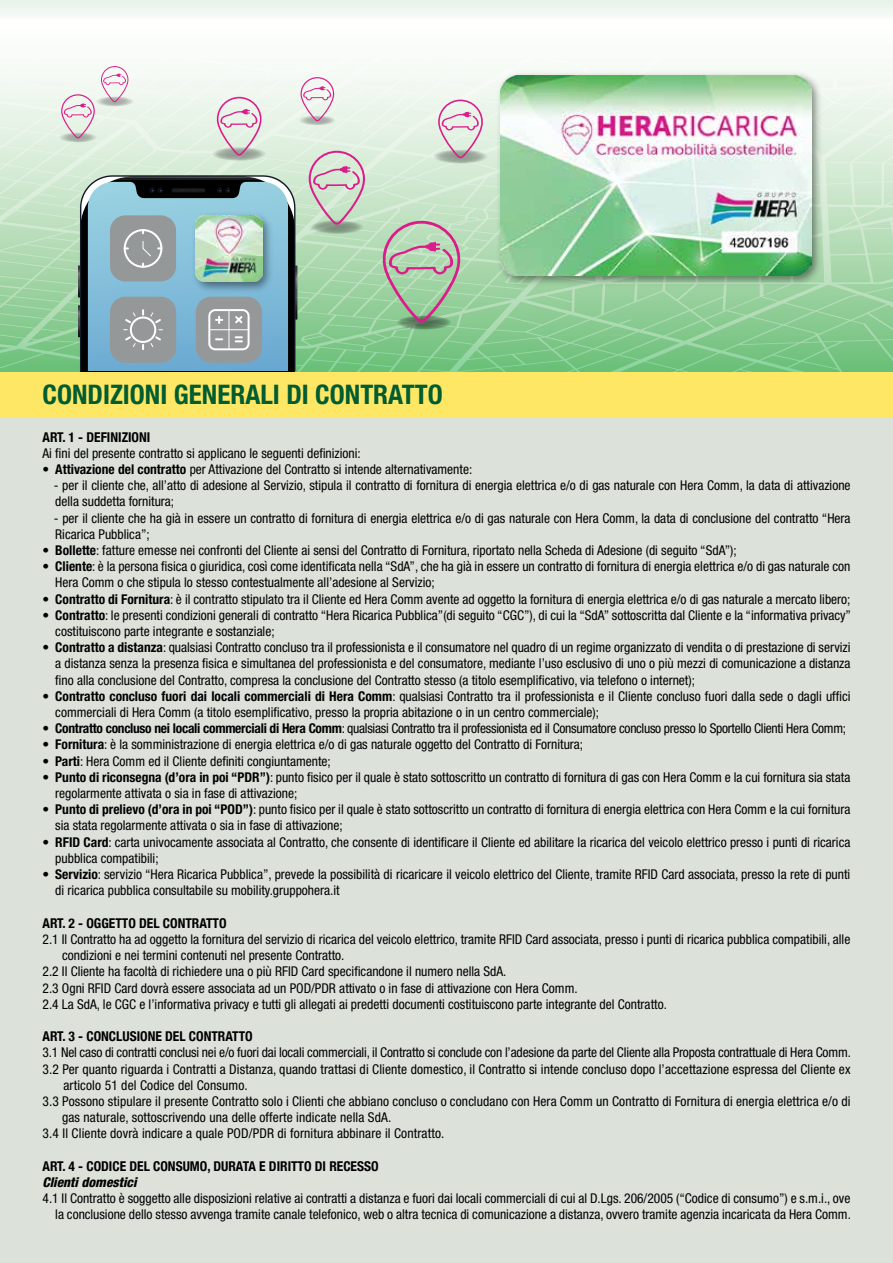
<style>
.page{position:relative;width:893px;height:1263px;background:#dce1da}
.page>*{position:absolute;margin:0;border:0;box-sizing:border-box;transform-origin:0 0}
.t1{font:700 condensed 27px "Helvetica Neue LT Std";color:#005c31}
.t2{font:condensed 13.5px/16.2px "Helvetica Neue LT Std";color:#000}
.t3{font:condensed 13.5px "Helvetica Neue LT Std";letter-spacing:-.02em;color:#000}
.t4{font:700 condensed 13.5px "Helvetica Neue";color:#000}
.t5{font:italic 800 condensed 13.5px "Helvetica Neue LT Std";color:#000}
.s1{font-weight:700}
</style>
<div class="page">
<div style="left:0;top:371px;width:893px;height:47px;background:#ffe766"></div>
<svg style="left:0;top:0;width:893px;height:50px;background:#f7fbf7"></svg>
<svg style="left:0;top:50px;width:893px;height:321px"></svg>
<svg style="left:396px;top:316px;width:56px;height:14px"></svg>
<svg style="left:433px;top:150px;width:55px;height:14px"></svg>
<img style="left:493px;top:68px;width:333px;height:222px">
<img style="left:500px;top:75px;width:311px;height:200px">
<svg style="left:383px;top:221px;width:77px;height:102px;background:#afb9a6"></svg>
<svg style="left:438px;top:100px;width:45px;height:58px"></svg>
<svg style="left:309px;top:220px;width:56px;height:14px"></svg>
<svg style="left:309px;top:151px;width:56px;height:74px"></svg>
<svg style="left:211px;top:147px;width:56px;height:14px"></svg>
<svg style="left:217px;top:97px;width:45px;height:59px"></svg>
<svg style="left:298px;top:115px;width:39px;height:10px"></svg>
<svg style="left:301px;top:77px;width:33px;height:44px"></svg>
<svg style="left:58px;top:133px;width:39px;height:9px"></svg>
<svg style="left:61px;top:94px;width:34px;height:44px"></svg>
<svg style="left:95px;top:96px;width:39px;height:10px"></svg>
<svg style="left:101px;top:66px;width:27px;height:36px"></svg>
<svg style="left:78px;top:175px;width:219px;height:196px;background:#83a1aa"></svg>
<h1 class="t1" style="left:43px;top:378px;width:402px">CONDIZIONI GENERALI DI CONTRATTO</h1>
<p class="t4" style="left:43px;top:426px;width:109px">ART. 1 - DEFINIZIONI</p>
<p class="t2" style="left:43px;top:445px;width:320px">Ai fini del presente contratto si applicano le seguenti definizioni:</p>
<p class="t2" style="left:43px;top:461px;width:431px">• <span class="s1">Attivazione del contratto</span> per Attivazione del Contratto si intende alternativamente:</p>
<p class="t2" style="left:54px;top:477px;width:798px">- per il cliente che, all’atto di adesione al Servizio, stipula il contratto di fornitura di energia elettrica e/o di gas naturale con Hera Comm, la data di attivazione della suddetta fornitura;</p>
<p class="t2" style="left:54px;top:510px;width:798px">- per il cliente che ha già in essere un contratto di fornitura di energia elettrica e/o di gas naturale con Hera Comm, la data di conclusione del contratto “Hera<br>Ricarica Pubblica”;</p>
<p class="t2" style="left:43px;top:542px;width:696px">• <span class="s1">Bollette</span>: fatture emesse nei confronti del Cliente ai sensi del Contratto di Fornitura, riportato nella Scheda di Adesione (di seguito “SdA”);</p>
<p class="t2" style="left:55px;top:558px;width:797px;text-indent:-13px">• <span class="s1">Cliente</span>: è la persona fisica o giuridica, così come identificata nella “SdA”, che ha già in essere un contratto di fornitura di energia elettrica e/o di gas naturale con<br>Hera Comm o che stipula lo stesso contestualmente all’adesione al Servizio;</p>
<p class="t2" style="left:43px;top:591px;width:809px"><span class="s1">• Contratto di Fornitura</span>: è il contratto stipulato tra il Cliente ed Hera Comm avente ad oggetto la fornitura di energia elettrica e/o di gas naturale a mercato libero;</p>
<p class="t2" style="left:55px;top:607px;width:797px;text-indent:-13px"><span class="s1">• Contratto</span>: le presenti condizioni generali di contratto “Hera Ricarica Pubblica”(di seguito “CGC”), di cui la “SdA” sottoscritta dal Cliente e la “informativa privacy” costituiscono parte integrante e sostanziale;</p>
<p class="t2" style="left:55px;top:639px;width:797px;text-align:justify;text-indent:-13px"><span class="s1">• Contratto a distanza</span>: qualsiasi Contratto concluso tra il professionista e il consumatore nel quadro di un regime organizzato di vendita o di prestazione di servizi a distanza senza la presenza fisica e simultanea del professionista e del consumatore, mediante l’uso esclusivo di uno o più mezzi di comunicazione a distanza fino alla conclusione del Contratto, compresa la conclusione del Contratto stesso (a titolo esemplificativo, via telefono o internet);</p>
<p class="t2" style="left:55px;top:688px;width:797px;text-indent:-13px"><span class="s1">• Contratto concluso fuori dai locali commerciali di Hera Comm</span>: qualsiasi Contratto tra il professionista e il Cliente concluso fuori dalla sede o dagli uffici commerciali di Hera Comm (a titolo esemplificativo, presso la propria abitazione o in un centro commerciale);</p>
<p class="t3" style="left:43px;top:721px;width:805px"><span class="s1">• Contratto concluso nei locali commerciali di Hera Comm</span>: qualsiasi Contratto tra il professionista ed il Consumatore concluso presso lo Sportello Clienti Hera Comm;</p>
<p class="t2" style="left:43px;top:736px;width:542px"><span class="s1">• Fornitura</span>: è la somministrazione di energia elettrica e/o di gas naturale oggetto del Contratto di Fornitura;</p>
<p class="t2" style="left:43px;top:753px;width:290px"><span class="s1">• Parti</span>: Hera Comm ed il Cliente definiti congiuntamente;</p>
<p class="t2" style="left:55px;top:769px;width:797px;text-indent:-13px"><span class="s1">• Punto di riconsegna (d’ora in poi “PDR”)</span>: punto fisico per il quale è stato sottoscritto un contratto di fornitura di gas con Hera Comm e la cui fornitura sia stata regolarmente attivata o sia in fase di attivazione;</p>
<p class="t2" style="left:55px;top:801px;width:797px;text-indent:-13px"><span class="s1">• Punto di prelievo (d’ora in poi “POD”)</span>: punto fisico per il quale è stato sottoscritto un contratto di fornitura di energia elettrica con Hera Comm e la cui fornitura sia stata regolarmente attivata o sia in fase di attivazione;</p>
<p class="t2" style="left:55px;top:834px;width:797px;text-indent:-13px"><span class="s1">• RFID Card</span>: carta univocamente associata al Contratto, che consente di identificare il Cliente ed abilitare la ricarica del veicolo elettrico presso i punti di ricarica pubblica compatibili;</p>
<p class="t2" style="left:55px;top:866px;width:797px;text-indent:-13px"><span class="s1">• Servizio</span>: servizio “Hera Ricarica Pubblica”, prevede la possibilità di ricaricare il veicolo elettrico del Cliente, tramite RFID Card associata, presso la rete di punti di ricarica pubblica consultabile su mobility.gruppohera.it</p>
<p class="t4" style="left:43px;top:912px;width:186px">ART. 2 - OGGETTO DEL CONTRATTO</p>
<p class="t2" style="left:43px;top:931px;width:809px">2.1 Il Contratto ha ad oggetto la fornitura del servizio di ricarica del veicolo elettrico, tramite RFID Card associata, presso i punti di ricarica pubblica compatibili, alle</p>
<p class="t2" style="left:62px;top:947px;width:284px">condizioni e nei termini contenuti nel presente Contratto.</p>
<p class="t2" style="left:43px;top:963px;width:465px">2.2 Il Cliente ha facoltà di richiedere una o più RFID Card specificandone il numero nella SdA.</p>
<p class="t2" style="left:43px;top:979px;width:537px">2.3 Ogni RFID Card dovrà essere associata ad un POD/PDR attivato o in fase di attivazione con Hera Comm.</p>
<p class="t2" style="left:43px;top:996px;width:626px">2.4 La SdA, le CGC e l’informativa privacy e tutti gli allegati ai predetti documenti costituiscono parte integrante del Contratto.</p>
<p class="t4" style="left:43px;top:1025px;width:212px">ART. 3 - CONCLUSIONE DEL CONTRATTO</p>
<p class="t2" style="left:43px;top:1044px;width:810px">3.1 Nel caso di contratti conclusi nei e/o fuori dai locali commerciali, il Contratto si conclude con l’adesione da parte del Cliente alla Proposta contrattuale di Hera Comm.</p>
<p class="t2" style="left:43px;top:1060px;width:809px">3.2 Per quanto riguarda i Contratti a Distanza, quando trattasi di Cliente domestico, il Contratto si intende concluso dopo l’accettazione espressa del Cliente ex</p>
<p class="t2" style="left:64px;top:1077px;width:186px">articolo 51 del Codice del Consumo.</p>
<p class="t2" style="left:43px;top:1093px;width:809px">3.3 Possono stipulare il presente Contratto solo i Clienti che abbiano concluso o concludano con Hera Comm un Contratto di Fornitura di energia elettrica e/o di</p>
<p class="t2" style="left:62px;top:1109px;width:331px">gas naturale, sottoscrivendo una delle offerte indicate nella SdA.</p>
<p class="t2" style="left:43px;top:1125px;width:403px">3.4 Il Cliente dovrà indicare a quale POD/PDR di fornitura abbinare il Contratto.</p>
<p class="t4" style="left:43px;top:1155px;width:338px">ART. 4 - CODICE DEL CONSUMO, DURATA E DIRITTO DI RECESSO</p>
<p class="t5" style="left:43px;top:1174px;width:96px">Clienti domestici</p>
<p class="t2" style="left:43px;top:1190px;width:810px;text-align:right">4.1 Il Contratto è soggetto alle disposizioni relative ai contratti a distanza e fuori dai locali commerciali di cui al D.Lgs. 206/2005 (“Codice di consumo”) e s.m.i., ove la conclusione dello stesso avvenga tramite canale telefonico, web o altra tecnica di comunicazione a distanza, ovvero tramite agenzia incaricata da Hera Comm.</p>
</div>
